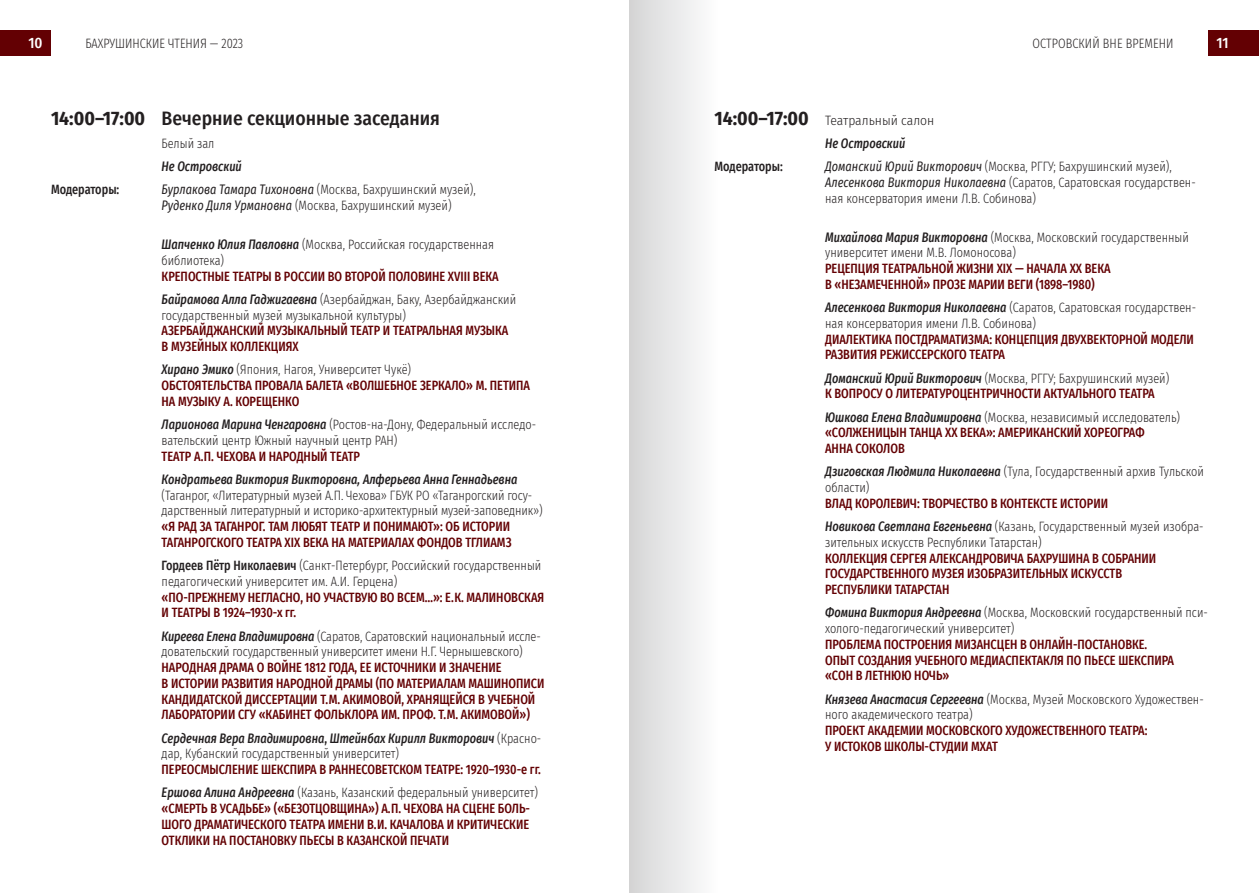
<style>
.page{position:relative;width:1259px;height:893px;background:#fff}
.page>*{position:absolute;margin:0;border:0;box-sizing:border-box;transform-origin:0 0}
.t1{font:500 19.5px "Fira Sans Condensed";color:#231f20}
.t2{font:500 15px "Fira Sans Condensed";color:#fff}
.t3{font:500 13.5px/15.8px "Fira Sans Condensed";color:#630003;scale:.9 1}
.t4{font:300 13.5px/15.8px "Fira Sans Condensed";color:#231f20;scale:.9 1}
.t5{font:italic 500 13.5px/15.8px "Fira Sans Condensed";color:#231f20;scale:.9 1}
.t6{font:300 13.5px/23.2px "Fira Sans Condensed";color:#231f20}
.t7{font:500 13.5px "Fira Sans Condensed";letter-spacing:-.005em;color:#231f20;scale:.9 1}
.s1{font-weight:700}
.s2{font-weight:400;font-style:italic}
.s3{font-weight:500;font-style:italic}
.s4{font-style:italic;color:#231f20}
.s5{font-weight:300;color:#231f20}
.s6{font-weight:500}
.s7{font-style:normal}
.s8{font-weight:300;font-style:normal}
.s9{font-weight:700;font-size:19.5px}
</style>
<div class="page">
<div style="left:0;top:30px;width:50px;height:26px;background:#630003"></div>
<div style="left:1208px;top:30px;width:51px;height:26px;background:#630003"></div>
<div style="left:629px;top:0;width:88px;height:893px;background:linear-gradient(to right,#d5d5d5,#fdfdfd)"></div>
<p class="t2" style="left:28px;top:31px;width:16px">10</p>
<p class="t4" style="left:85px;top:35px;width:177px">БАХРУШИНСКИЕ ЧТЕНИЯ — 2023</p>
<p class="t4" style="left:1032px;top:35px;width:158px">ОСТРОВСКИЙ ВНЕ ВРЕМЕНИ</p>
<p class="t2" style="left:1216px;top:31px;width:14px">11</p>
<h1 class="t1" style="left:51px;top:102px;width:390px"><span class="s1">14:00–17:00</span> Вечерние секционные заседания</h1>
<p class="t4" style="left:162px;top:135px;width:60px">Белый зал</p>
<p class="t5" style="left:162px;top:158px;width:91px">Не Островский</p>
<p class="t7" style="left:51px;top:179px;width:77px">Модераторы:</p>
<p class="t4" style="left:162px;top:182px;width:350px"><span class="s2">Бурлакова Тамара Тихоновна</span> (Москва, Бахрушинский музей),<br><span class="s2">Руденко Диля Урмановна</span> (Москва, Бахрушинский музей)</p>
<p class="t4" style="left:162px;top:236px;width:371px"><span class="s3">Шапченко Юлия Павловна</span> (Москва, Российская государственная библиотека)</p>
<p class="t3" style="left:162px;top:264px;width:395px;line-height:23.2px">КРЕПОСТНЫЕ ТЕАТРЫ В РОССИИ ВО ВТОРОЙ ПОЛОВИНЕ XVIII ВЕКА<br><span class="s4">Байрамова Алла Гаджигаевна</span> <span class="s5">(Азербайджан, Баку, Азербайджанский</span></p>
<p class="t4" style="left:162px;top:307px;width:273px">государственный музей музыкальной культуры)</p>
<p class="t3" style="left:162px;top:322px;width:387px">АЗЕРБАЙДЖАНСКИЙ МУЗЫКАЛЬНЫЙ ТЕАТР И ТЕАТРАЛЬНАЯ МУЗЫКА<br>В МУЗЕЙНЫХ КОЛЛЕКЦИЯХ</p>
<p class="t3" style="left:162px;top:361px;width:411px"><span class="s4">Хирано Эмико</span> <span class="s5">(Япония, Нагоя, Университет Чукё)<br></span>ОБСТОЯТЕЛЬСТВА ПРОВАЛА БАЛЕТА «ВОЛШЕБНОЕ ЗЕРКАЛО» М. ПЕТИПА<br>НА МУЗЫКУ А. КОРЕЩЕНКО</p>
<p class="t4" style="left:162px;top:416px;width:417px"><span class="s3">Ларионова Марина Ченгаровна</span> (Ростов-на-Дону, Федеральный исследо&shy;вательский центр Южный научный центр РАН)</p>
<p class="t3" style="left:162px;top:447px;width:222px">ТЕАТР А.П. ЧЕХОВА И НАРОДНЫЙ ТЕАТР</p>
<p class="t5" style="left:162px;top:471px;width:397px">Кондратьева Виктория Викторовна, Алферьева Анна Геннадьевна</p>
<p class="t4" style="left:162px;top:487px;width:425px">(Таганрог, «Литературный музей А.П. Чехова» ГБУК РО «Таганрогский госу&shy;дарственный литературный и историко-архитектурный музей-заповедник»)</p>
<p class="t3" style="left:162px;top:518px;width:390px">«Я РАД ЗА ТАГАНРОГ. ТАМ ЛЮБЯТ ТЕАТР И ПОНИМАЮТ»: ОБ ИСТОРИИ<br>ТАГАНРОГСКОГО ТЕАТРА XIX ВЕКА НА МАТЕРИАЛАХ ФОНДОВ ТГЛИАМЗ</p>
<p class="t4" style="left:162px;top:557px;width:423px"><span class="s6">Гордеев Пётр Николаевич</span> (Санкт-Петербург, Российский государственный педагогический университет им. А.И. Герцена)</p>
<p class="t3" style="left:162px;top:588px;width:427px">«ПО-ПРЕЖНЕМУ НЕГЛАСНО, НО УЧАСТВУЮ ВО ВСЕМ…»: Е.К. МАЛИНОВСКАЯ<br>И ТЕАТРЫ В 1924–1930‑х гг.</p>
<p class="t4" style="left:162px;top:628px;width:423px"><span class="s3">Киреева Елена Владимировна</span> (Саратов, Саратовский национальный иссле&shy;довательский государственный университет имени Н.Г. Чернышевского)</p>
<p class="t3" style="left:162px;top:659px;width:427px">НАРОДНАЯ ДРАМА О ВОЙНЕ 1812 ГОДА, ЕЕ ИСТОЧНИКИ И ЗНАЧЕНИЕ<br>В ИСТОРИИ РАЗВИТИЯ НАРОДНОЙ ДРАМЫ (ПО МАТЕРИАЛАМ МАШИНОПИСИ КАНДИДАТСКОЙ ДИССЕРТАЦИИ Т.М. АКИМОВОЙ, ХРАНЯЩЕЙСЯ В УЧЕБНОЙ ЛАБОРАТОРИИ СГУ «КАБИНЕТ ФОЛЬКЛОРА ИМ. ПРОФ. Т.М. АКИМОВОЙ»)</p>
<p class="t5" style="left:162px;top:729px;width:423px">Сердечная Вера Владимировна<span class="s7">,</span> Штейнбах Кирилл Викторович <span class="s8">(Красно&shy;дар, Кубанский государственный университет)</span></p>
<p class="t3" style="left:162px;top:757px;width:423px;line-height:23.2px">ПЕРЕОСМЫСЛЕНИЕ ШЕКСПИРА В РАННЕСОВЕТСКОМ ТЕАТРЕ: 1920–1930‑е гг.<br><span class="s4">Ершова Алина Андреевна</span> <span class="s5">(Казань, Казанский федеральный университет)</span></p>
<p class="t3" style="left:162px;top:800px;width:411px;text-align:justify">«СМЕРТЬ В УСАДЬБЕ» («БЕЗОТЦОВЩИНА») А.П. ЧЕХОВА НА СЦЕНЕ БОЛЬ-ШОГО ДРАМАТИЧЕСКОГО ТЕАТРА ИМЕНИ В.И. КАЧАЛОВА И КРИТИЧЕСКИЕ ОТКЛИКИ НА ПОСТАНОВКУ ПЬЕСЫ В КАЗАНСКОЙ ПЕЧАТИ</p>
<p class="t6" style="left:825px;top:108px;width:111px;text-indent:-111px"><span class="s9">14:00–17:00</span> Театральный салон<br><span class="s3">Не Островский</span></p>
<p class="t7" style="left:714px;top:156px;width:77px">Модераторы:</p>
<p class="t4" style="left:825px;top:158px;width:413px"><span class="s2">Доманский Юрий Викторович</span> (Москва, РГГУ; Бахрушинский музей),<br><span class="s2">Алесенкова Виктория Николаевна</span> (Саратов, Саратовская государствен&shy;ная консерватория имени Л.В. Собинова)</p>
<p class="t4" style="left:825px;top:229px;width:406px"><span class="s3">Михайлова Мария Викторовна</span> (Москва, Московский государственный университет имени М.В. Ломоносова)</p>
<p class="t3" style="left:825px;top:260px;width:319px">РЕЦЕПЦИЯ ТЕАТРАЛЬНОЙ ЖИЗНИ XIX — НАЧАЛА ХХ ВЕКА<br>В «НЕЗАМЕЧЕННОЙ» ПРОЗЕ МАРИИ ВЕГИ (1898–1980)</p>
<p class="t4" style="left:825px;top:299px;width:414px"><span class="s3">Алесенкова Виктория Николаевна</span> (Саратов, Саратовская государствен&shy;ная консерватория имени Л.В. Собинова)</p>
<p class="t3" style="left:825px;top:330px;width:411px">ДИАЛЕКТИКА ПОСТДРАМАТИЗМА: КОНЦЕПЦИЯ ДВУХВЕКТОРНОЙ МОДЕЛИ<br>РАЗВИТИЯ РЕЖИССЕРСКОГО ТЕАТРА</p>
<p class="t3" style="left:825px;top:369px;width:384px"><span class="s4">Доманский Юрий Викторович</span> <span class="s5">(Москва, РГГУ; Бахрушинский музей)<br></span>К ВОПРОСУ О ЛИТЕРАТУРОЦЕНТРИЧНОСТИ АКТУАЛЬНОГО ТЕАТРА</p>
<p class="t3" style="left:825px;top:408px;width:396px"><span class="s4">Юшкова Елена Владимировна</span> <span class="s5">(Москва, независимый исследователь) </span>«СОЛЖЕНИЦЫН ТАНЦА ХХ ВЕКА»: АМЕРИКАНСКИЙ ХОРЕОГРАФ<br>АННА СОКОЛОВ</p>
<p class="t4" style="left:825px;top:464px;width:422px"><span class="s3">Дзиговская Людмила Николаевна</span> (Тула, Государственный архив Тульской области)</p>
<p class="t3" style="left:825px;top:491px;width:422px;line-height:23.2px">ВЛАД КОРОЛЕВИЧ: ТВОРЧЕСТВО В КОНТЕКСТЕ ИСТОРИИ<br><span class="s4">Новикова Светлана Евгеньевна</span> <span class="s5">(Казань, Государственный музей изобра-</span></p>
<p class="t4" style="left:825px;top:534px;width:242px">зительных искусств Республики Татарстан)</p>
<p class="t3" style="left:825px;top:549px;width:369px">КОЛЛЕКЦИЯ СЕРГЕЯ АЛЕКСАНДРОВИЧА БАХРУШИНА В СОБРАНИИ<br>ГОСУДАРСТВЕННОГО МУЗЕЯ ИЗОБРАЗИТЕЛЬНЫХ ИСКУССТВ<br>РЕСПУБЛИКИ ТАТАРСТАН</p>
<p class="t4" style="left:825px;top:605px;width:427px"><span class="s3">Фомина Виктория Андреевна</span> (Москва, Московский государственный пси&shy;холого-педагогический университет)</p>
<p class="t3" style="left:825px;top:636px;width:389px">ПРОБЛЕМА ПОСТРОЕНИЯ МИЗАНСЦЕН В ОНЛАЙН-ПОСТАНОВКЕ.<br>ОПЫТ СОЗДАНИЯ УЧЕБНОГО МЕДИАСПЕКТАКЛЯ ПО ПЬЕСЕ ШЕКСПИРА «СОН В ЛЕТНЮЮ НОЧЬ»</p>
<p class="t4" style="left:825px;top:691px;width:422px"><span class="s3">Князева Анастасия Сергеевна</span> (Москва, Музей Московского Художествен&shy;ного академического театра)</p>
<p class="t3" style="left:825px;top:722px;width:360px">ПРОЕКТ АКАДЕМИИ МОСКОВСКОГО ХУДОЖЕСТВЕННОГО ТЕАТРА:<br>У ИСТОКОВ ШКОЛЫ-СТУДИИ МХАТ</p>
</div>
